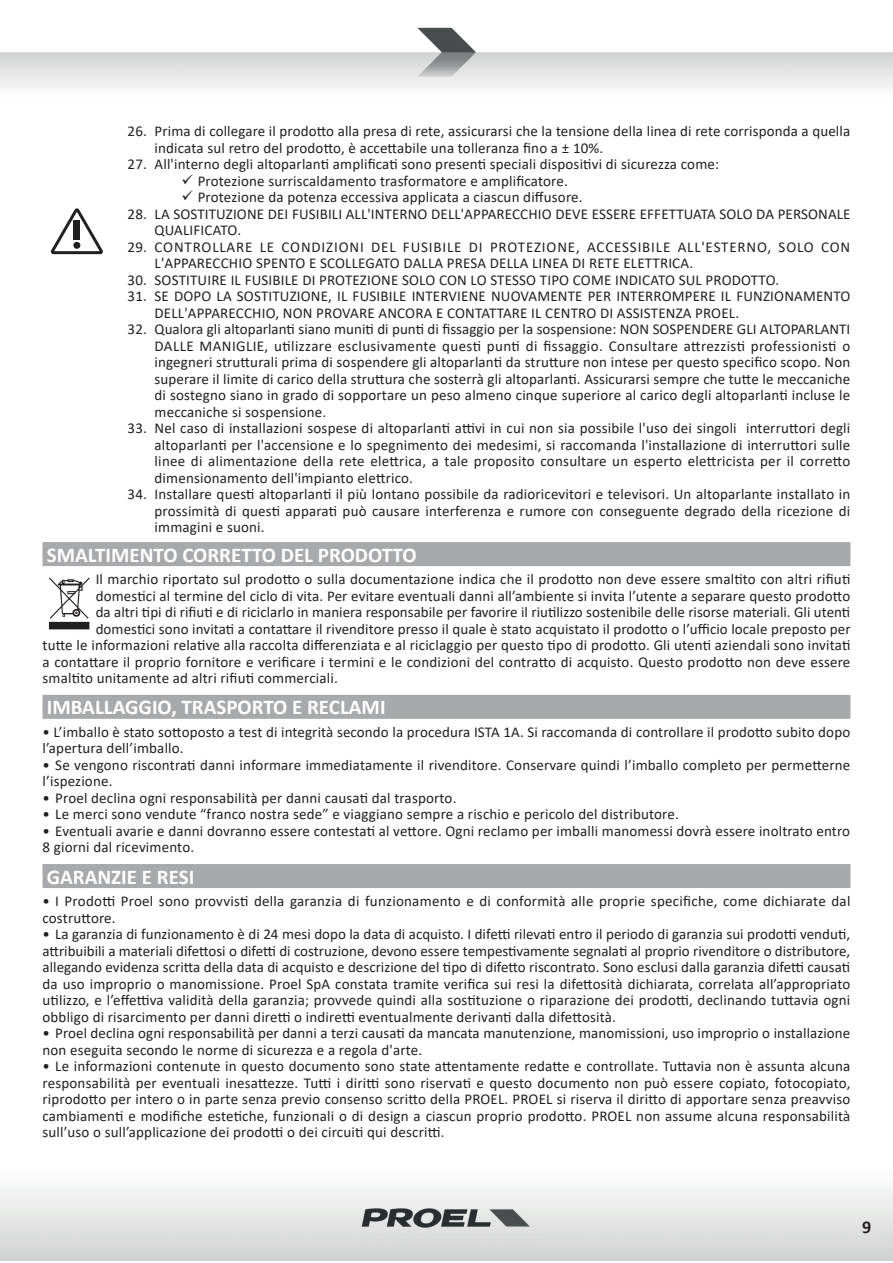
<style>
.page{position:relative;width:893px;height:1263px;background:#fff}
.page>*{position:absolute;margin:0;border:0;box-sizing:border-box;transform-origin:0 0}
.t1{font:700 21px "Calibri";color:#fff}
.t2{font:700 18px "Calibri";color:#231f20}
.t3{font:15px/16.5px "Calibri";letter-spacing:.01em;color:#231f20}
.t4{font:15px/16.5px "Calibri";letter-spacing:.045em;color:#231f20}
</style>
<div class="page">
<img style="left:0;top:27px;width:893px;height:61px">
<img style="left:0;top:1186px;width:893px;height:75px">
<svg style="left:51px;top:208px;width:52px;height:46px"></svg>
<div style="left:43px;top:542px;width:807px;height:24px;background:#a8a9ad"></div>
<div style="left:43px;top:695px;width:807px;height:24px;background:#a8a9ad"></div>
<div style="left:43px;top:864px;width:807px;height:24px;background:#a8a9ad"></div>
<svg style="left:49px;top:577px;width:41px;height:52px"></svg>
<p class="t3" style="left:155px;top:123px;width:697px;text-indent:-27px">26. Prima di collegare il prodotto alla presa di rete, assicurarsi che la tensione della linea di rete corrisponda a quella indicata sul retro del prodotto, è accettabile una tolleranza fino a ± 10%.</p>
<p class="t3" style="left:128px;top:156px;width:593px">27. All'interno degli altoparlanti amplificati sono presenti speciali dispositivi di sicurezza come:</p>
<p class="t3" style="left:182px;top:172px;width:388px">✓ Protezione surriscaldamento trasformatore e amplificatore.</p>
<p class="t3" style="left:182px;top:189px;width:403px">✓ Protezione da potenza eccessiva applicata a ciascun diffusore.</p>
<p class="t3" style="left:155px;top:205px;width:697px;text-indent:-27px">28. LA SOSTITUZIONE DEI FUSIBILI ALL'INTERNO DELL'APPARECCHIO DEVE ESSERE EFFETTUATA SOLO DA PERSONALE<br>QUALIFICATO.</p>
<p class="t4" style="left:155px;top:238px;width:697px;text-indent:-27px">29. CONTROLLARE LE CONDIZIONI DEL FUSIBILE DI PROTEZIONE, ACCESSIBILE ALL'ESTERNO, SOLO CON<br>L'APPARECCHIO SPENTO E SCOLLEGATO DALLA PRESA DELLA LINEA DI RETE ELETTRICA.</p>
<p class="t3" style="left:128px;top:271px;width:653px">30. SOSTITUIRE IL FUSIBILE DI PROTEZIONE SOLO CON LO STESSO TIPO COME INDICATO SUL PRODOTTO.</p>
<p class="t3" style="left:155px;top:288px;width:697px;text-indent:-27px">31. SE DOPO LA SOSTITUZIONE, IL FUSIBILE INTERVIENE NUOVAMENTE PER INTERROMPERE IL FUNZIONAMENTO<br>DELL'APPARECCHIO, NON PROVARE ANCORA E CONTATTARE IL CENTRO DI ASSISTENZA PROEL.</p>
<p class="t3" style="left:155px;top:321px;width:697px;text-align:justify;text-indent:-27px">32. Qualora gli altoparlanti siano muniti di punti di fissaggio per la sospensione: NON SOSPENDERE GLI ALTOPARLANTI DALLE MANIGLIE, utilizzare esclusivamente questi punti di fissaggio. Consultare attrezzisti professionisti o ingegneri strutturali prima di sospendere gli altoparlanti da strutture non intese per questo specifico scopo. Non superare il limite di carico della struttura che sosterrà gli altoparlanti. Assicurarsi sempre che tutte le meccaniche di sostegno siano in grado di sopportare un peso almeno cinque superiore al carico degli altoparlanti incluse le meccaniche si sospensione.</p>
<p class="t3" style="left:155px;top:420px;width:697px;text-align:justify;text-indent:-27px">33. Nel caso di installazioni sospese di altoparlanti attivi in cui non sia possibile l'uso dei singoli interruttori degli altoparlanti per l'accensione e lo spegnimento dei medesimi, si raccomanda l'installazione di interruttori sulle linee di alimentazione della rete elettrica, a tale proposito consultare un esperto elettricista per il corretto dimensionamento dell'impianto elettrico.</p>
<p class="t3" style="left:155px;top:486px;width:697px;text-align:justify;text-indent:-27px">34. Installare questi altoparlanti il più lontano possibile da radioricevitori e televisori. Un altoparlante installato in prossimità di questi apparati può causare interferenza e rumore con conseguente degrado della ricezione di immagini e suoni.</p>
<h1 class="t1" style="left:47px;top:540px;width:371px">SMALTIMENTO CORRETTO DEL PRODOTTO</h1>
<p class="t3" style="left:96px;top:570px;width:756px">Il marchio riportato sul prodotto o sulla documentazione indica che il prodotto non deve essere smaltito con altri rifiuti</p>
<p class="t3" style="left:96px;top:587px;width:756px">domestici al termine del ciclo di vita. Per evitare eventuali danni all’ambiente si invita l’utente a separare questo prodotto</p>
<p class="t3" style="left:96px;top:603px;width:756px">da altri tipi di rifiuti e di riciclarlo in maniera responsabile per favorire il riutilizzo sostenibile delle risorse materiali. Gli utenti</p>
<p class="t3" style="left:96px;top:620px;width:756px">domestici sono invitati a contattare il rivenditore presso il quale è stato acquistato il prodotto o l’ufficio locale preposto per</p>
<p class="t3" style="left:43px;top:636px;width:809px">tutte le informazioni relative alla raccolta differenziata e al riciclaggio per questo tipo di prodotto. Gli utenti aziendali sono invitati</p>
<p class="t3" style="left:43px;top:653px;width:809px">a contattare il proprio fornitore e verificare i termini e le condizioni del contratto di acquisto. Questo prodotto non deve essere</p>
<p class="t3" style="left:43px;top:669px;width:297px">smaltito unitamente ad altri rifiuti commerciali.</p>
<h1 class="t1" style="left:47px;top:692px;width:340px">IMBALLAGGIO, TRASPORTO E RECLAMI</h1>
<p class="t3" style="left:43px;top:723px;width:809px">• L’imballo è stato sottoposto a test di integrità secondo la procedura ISTA 1A. Si raccomanda di controllare il prodotto subito dopo l’apertura dell’imballo.</p>
<p class="t3" style="left:43px;top:756px;width:809px">• Se vengono riscontrati danni informare immediatamente il rivenditore. Conservare quindi l’imballo completo per permetterne l’ispezione.</p>
<p class="t3" style="left:43px;top:789px;width:415px">• Proel declina ogni responsabilità per danni causati dal trasporto.</p>
<p class="t3" style="left:43px;top:806px;width:638px">• Le merci sono vendute “franco nostra sede” e viaggiano sempre a rischio e pericolo del distributore.</p>
<p class="t3" style="left:43px;top:822px;width:809px">• Eventuali avarie e danni dovranno essere contestati al vettore. Ogni reclamo per imballi manomessi dovrà essere inoltrato entro<br>8 giorni dal ricevimento.</p>
<h1 class="t1" style="left:47px;top:862px;width:149px">GARANZIE E RESI</h1>
<p class="t3" style="left:43px;top:892px;width:809px">• I Prodotti Proel sono provvisti della garanzia di funzionamento e di conformità alle proprie specifiche, come dichiarate dal costruttore.</p>
<p class="t3" style="left:43px;top:925px;width:809px;text-align:justify">• La garanzia di funzionamento è di 24 mesi dopo la data di acquisto. I difetti rilevati entro il periodo di garanzia sui prodotti venduti, attribuibili a materiali difettosi o difetti di costruzione, devono essere tempestivamente segnalati al proprio rivenditore o distributore, allegando evidenza scritta della data di acquisto e descrizione del tipo di difetto riscontrato. Sono esclusi dalla garanzia difetti causati da uso improprio o manomissione. Proel SpA constata tramite verifica sui resi la difettosità dichiarata, correlata all’appropriato utilizzo, e l’effettiva validità della garanzia; provvede quindi alla sostituzione o riparazione dei prodotti, declinando tuttavia ogni obbligo di risarcimento per danni diretti o indiretti eventualmente derivanti dalla difettosità.</p>
<p class="t3" style="left:43px;top:1024px;width:809px">• Proel declina ogni responsabilità per danni a terzi causati da mancata manutenzione, manomissioni, uso improprio o installazione non eseguita secondo le norme di sicurezza e a regola d'arte.</p>
<p class="t3" style="left:43px;top:1057px;width:809px;text-align:justify">• Le informazioni contenute in questo documento sono state attentamente redatte e controllate. Tuttavia non è assunta alcuna responsabilità per eventuali inesattezze. Tutti i diritti sono riservati e questo documento non può essere copiato, fotocopiato, riprodotto per intero o in parte senza previo consenso scritto della PROEL. PROEL si riserva il diritto di apportare senza preavviso cambiamenti e modifiche estetiche, funzionali o di design a ciascun proprio prodotto. PROEL non assume alcuna responsabilità sull’uso o sull’applicazione dei prodotti o dei circuiti qui descritti.</p>
<p class="t2" style="left:862px;top:1214px;width:11px">9</p>
</div>
